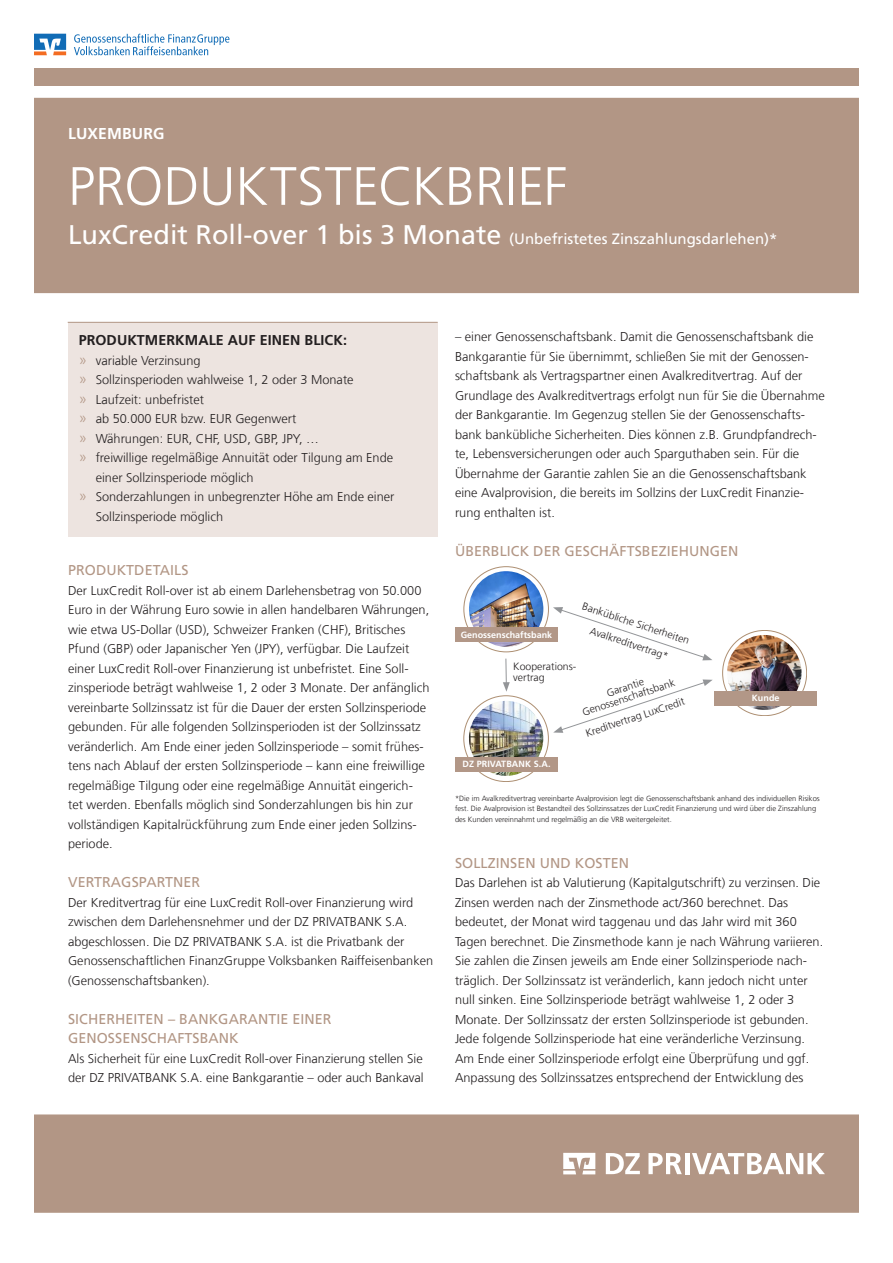
<style>
.page{position:relative;width:893px;height:1263px;background:#fff}
.page>*{position:absolute;margin:0;border:0;box-sizing:border-box;transform-origin:0 0}
._01_Headline_Light_3{font:300 54px "Frutiger LT Com";color:#fff}
._04_Subline_Bold_10{font:700 15.75px "Frutiger LT Com";letter-spacing:.01em;color:#fff}
._05_Subhead_Roman_10{font:15px "Frutiger LT Com";color:#fff}
._06_Copyhead_Roman_9{font:14.25px "Frutiger LT Com";letter-spacing:.005em;color:#b29685}
._07_Copytext_Light_8{font:14.25px/19.5px "Frutiger LT Com";letter-spacing:.005em;color:#b29685}
._06_Copyhead_Roman_9-2{font:700 14.25px "Frutiger LT Com";letter-spacing:.005em;color:#231f20}
._07_Copytext_Light_8-2{font:300 12.75px/19.5px "Frutiger LT Com";color:#231f20}
._06_Copyhead_Roman_9-3{font:300 12.75px/19.5px "Frutiger LT Com";color:#231f20}
._07_Copytext_Light_8-3{font:300 10.5px/10.5px "Frutiger LT Com";color:#231f20}
._07_Copytext_Light_8-4{font:700 9px "Frutiger LT Com";color:#fff}
._07_Copytext_Light_8-5{font:300 7.5px/10.5px "Frutiger LT Com";color:#231f20}
.t1{font:7.2px "Frutiger LT";letter-spacing:-.005em;color:#fff}
.s1{font-size:27px}
.s2{font-size:15px;color:#b29685}
</style>
<div class="page">
<div style="left:34px;top:68px;width:825px;height:17px;background:#b29685"></div>
<svg style="left:74px;top:34px;width:155px;height:21px"></svg>
<svg style="left:34px;top:34px;width:32px;height:21px"></svg>
<div style="left:34px;top:1115px;width:825px;height:97px;background:#b29685"></div>
<svg style="left:606px;top:1153px;width:34px;height:21px"></svg>
<svg style="left:648px;top:1153px;width:34px;height:21px"></svg>
<hr style="left:685px;top:1153px;width:4px;height:21px;background:#fff">
<svg style="left:692px;top:1153px;width:133px;height:21px"></svg>
<svg style="left:563px;top:1153px;width:32px;height:21px"></svg>
<div style="left:34px;top:98px;width:825px;height:195px;background:#b29685"></div>
<div style="left:68px;top:322px;width:370px;height:214px;background:#ede4e0"></div>
<hr style="left:68px;top:322px;width:370px;height:1px;background:#b29685">
<div style="left:464px;top:567px;width:84px;height:85px;background:#fff;border-radius:50%;opacity:.77"></div>
<img style="left:469px;top:571px;width:74px;height:76px">
<div style="left:455px;top:628px;width:102px;height:14px;background:#b29787"></div>
<div style="left:464px;top:696px;width:84px;height:85px;background:#fff;border-radius:50%;opacity:.77"></div>
<img style="left:469px;top:701px;width:74px;height:75px;border-radius:37px">
<div style="left:455px;top:757px;width:102px;height:14px;background:#b29787"></div>
<div style="left:723px;top:630px;width:84px;height:86px;background:#fff;border-radius:50%;opacity:.79"></div>
<img style="left:727px;top:635px;width:74px;height:75px;border-radius:37px">
<svg style="left:553px;top:607px;width:159px;height:53px"></svg>
<svg style="left:553px;top:679px;width:160px;height:54px"></svg>
<hr style="left:505px;top:659px;width:2px;height:26px;background:#939598">
<svg style="left:503px;top:682px;width:7px;height:10px"></svg>
<div style="left:714px;top:691px;width:102px;height:14px;background:#b29787"></div>
<p class="_04_Subline_Bold_10" style="left:68px;top:123px;width:98px">LUXEMBURG</p>
<p class="_01_Headline_Light_3" style="left:68px;top:153px;width:501px">PRODUKTSTECKBRIEF</p>
<p class="_05_Subhead_Roman_10" style="left:68px;top:229px;width:711px"><span class="s1">LuxCredit Roll-over 1 bis 3 Monate</span> (Unbefristetes Zinszahlungsdarlehen)*</p>
<p class="_06_Copyhead_Roman_9-2" style="left:79px;top:331px;width:270px">PRODUKTMERKMALE AUF EINEN BLICK:</p>
<p class="_07_Copytext_Light_8-2" style="left:79px;top:350px;width:123px"><span class="s2">»</span> variable Verzinsung</p>
<p class="_07_Copytext_Light_8-2" style="left:79px;top:370px;width:276px"><span class="s2">»</span> Sollzinsperioden wahlweise 1, 2 oder 3 Monate</p>
<p class="_07_Copytext_Light_8-2" style="left:79px;top:389px;width:127px"><span class="s2">»</span> Laufzeit: unbefristet</p>
<p class="_07_Copytext_Light_8-2" style="left:79px;top:409px;width:219px"><span class="s2">»</span> ab 50.000 EUR bzw. EUR Gegenwert</p>
<p class="_07_Copytext_Light_8-2" style="left:79px;top:428px;width:242px"><span class="s2">»</span> Währungen: EUR, CHF, USD, GBP, JPY, …</p>
<p class="_07_Copytext_Light_8-2" style="left:96px;top:448px;width:299px;text-indent:-17px"><span class="s2">»</span> freiwillige regelmäßige Annuität oder Tilgung am Ende einer Sollzinsperiode möglich</p>
<p class="_07_Copytext_Light_8-2" style="left:96px;top:487px;width:300px;text-indent:-17px"><span class="s2">»</span> Sonderzahlungen in unbegrenzter Höhe am Ende einer<br>Sollzinsperiode möglich</p>
<p class="_06_Copyhead_Roman_9" style="left:68px;top:562px;width:122px">PRODUKTDETAILS</p>
<p class="_07_Copytext_Light_8-2" style="left:68px;top:581px;width:363px">Der LuxCredit Roll-over ist ab einem Darlehensbetrag von 50.000<br>Euro in der Währung Euro sowie in allen handelbaren Währungen, wie etwa US-Dollar (USD), Schweizer Franken (CHF), Britisches Pfund (GBP) oder Japanischer Yen (JPY), verfügbar. Die Laufzeit einer LuxCredit Roll-over Finanzierung ist unbefristet. Eine Soll&shy;zinsperiode beträgt wahlweise 1, 2 oder 3 Monate. Der anfänglich vereinbarte Sollzinssatz ist für die Dauer der ersten Sollzinsperiode gebunden. Für alle folgenden Sollzinsperioden ist der Sollzinssatz veränderlich. Am Ende einer jeden Sollzinsperiode – somit frühes&shy;tens nach Ablauf der ersten Sollzinsperiode – kann eine freiwillige regelmäßige Tilgung oder eine regelmäßige Annuität eingerich&shy;tet werden. Ebenfalls möglich sind Sonderzahlungen bis hin zur vollständigen Kapitalrückführung zum Ende einer jeden Sollzins&shy;periode.</p>
<p class="_07_Copytext_Light_8" style="left:68px;top:873px;width:134px">VERTRAGSPARTNER</p>
<p class="_07_Copytext_Light_8-2" style="left:68px;top:893px;width:367px">Der Kreditvertrag für eine LuxCredit Roll-over Finanzierung wird zwischen dem Darlehensnehmer und der DZ PRIVATBANK S.A. abgeschlossen. Die DZ PRIVATBANK S.A. ist die Privatbank der Genossenschaftlichen FinanzGruppe Volksbanken Raiffeisenbanken (Genossenschaftsbanken).</p>
<p class="_07_Copytext_Light_8" style="left:68px;top:1009px;width:265px">SICHERHEITEN – BANKGARANTIE EINER<br>GENOSSENSCHAFTSBANK</p>
<p class="_07_Copytext_Light_8-2" style="left:68px;top:1049px;width:357px">Als Sicherheit für eine LuxCredit Roll-over Finanzierung stellen Sie der DZ PRIVATBANK S.A. eine Bankgarantie – oder auch Bankaval</p>
<p class="_07_Copytext_Light_8-2" style="left:455px;top:327px;width:371px">– einer Genossenschaftsbank. Damit die Genossenschaftsbank die Bankgarantie für Sie übernimmt, schließen Sie mit der Genossen&shy;schaftsbank als Vertragspartner einen Avalkreditvertrag. Auf der Grundlage des Avalkreditvertrags erfolgt nun für Sie die Übernahme der Bankgarantie. Im Gegenzug stellen Sie der Genossenschafts&shy;bank bankübliche Sicherheiten. Dies können z.B. Grundpfandrech&shy;te, Lebensversicherungen oder auch Sparguthaben sein. Für die Übernahme der Garantie zahlen Sie an die Genossenschaftsbank eine Avalprovision, die bereits im Sollzins der LuxCredit Finanzie&shy;rung enthalten ist.</p>
<p class="_06_Copyhead_Roman_9" style="left:455px;top:542px;width:285px">ÜBERBLICK DER GESCHÄFTSBEZIEHUNGEN</p>
<p class="_07_Copytext_Light_8-3" style="left:584px;top:601px;width:114px;rotate:18deg">Bankübliche Sicherheiten</p>
<p class="_07_Copytext_Light_8-3" style="left:592px;top:625px;width:83px;rotate:18deg">Avalkreditvertrag*</p>
<p class="_07_Copytext_Light_8-3" style="left:605px;top:688px;width:40px;rotate:-18deg">Garantie</p>
<p class="_07_Copytext_Light_8-4" style="left:461px;top:629px;width:93px">Genossenschaftsbank</p>
<p class="t1" style="left:470px;top:630px;width:73px">Genossenschaftsbank</p>
<p class="_07_Copytext_Light_8-3" style="left:513px;top:661px;width:65px">Kooperations&shy;vertrag</p>
<p class="_07_Copytext_Light_8-3" style="left:581px;top:707px;width:98px;rotate:-18deg">Genossenschaftsbank</p>
<p class="_07_Copytext_Light_8-3" style="left:584px;top:728px;width:105px;rotate:-18deg">Kreditvertrag LuxCredit</p>
<p class="_07_Copytext_Light_8-4" style="left:462px;top:759px;width:90px">DZ PRIVATBANK S.A.</p>
<p class="t1" style="left:470px;top:760px;width:73px">DZ PRIVATBANK S. A.</p>
<p class="_07_Copytext_Light_8-4" style="left:752px;top:693px;width:29px">Kunde</p>
<p class="t1" style="left:753px;top:695px;width:24px">Kunde</p>
<p class="_07_Copytext_Light_8-5" style="left:455px;top:793px;width:366px">*Die im Avalkreditvertrag vereinbarte Avalprovision legt die Genossenschaftsbank anhand des individuellen Risikos fest. Die Avalprovision ist Bestandteil des Sollzinssatzes der LuxCredit Finanzierung und wird über die Zinszahlung des Kunden vereinnahmt und regelmäßig an die VRB weitergeleitet.</p>
<p class="_06_Copyhead_Roman_9" style="left:455px;top:854px;width:176px">SOLLZINSEN UND KOSTEN</p>
<p class="_06_Copyhead_Roman_9-3" style="left:455px;top:873px;width:370px">Das Darlehen ist ab Valutierung (Kapitalgutschrift) zu verzinsen. Die Zinsen werden nach der Zinsmethode act/360 berechnet. Das bedeutet, der Monat wird taggenau und das Jahr wird mit 360<br>Tagen berechnet. Die Zinsmethode kann je nach Währung variieren.<br>Sie zahlen die Zinsen jeweils am Ende einer Sollzinsperiode nach&shy;träglich. Der Sollzinssatz ist veränderlich, kann jedoch nicht unter null sinken. Eine Sollzinsperiode beträgt wahlweise 1, 2 oder 3<br>Monate. Der Sollzinssatz der ersten Sollzinsperiode ist gebunden.<br>Jede folgende Sollzinsperiode hat eine veränderliche Verzinsung.<br>Am Ende einer Sollzinsperiode erfolgt eine Überprüfung und ggf.<br>Anpassung des Sollzinssatzes entsprechend der Entwicklung des</p>
</div>
